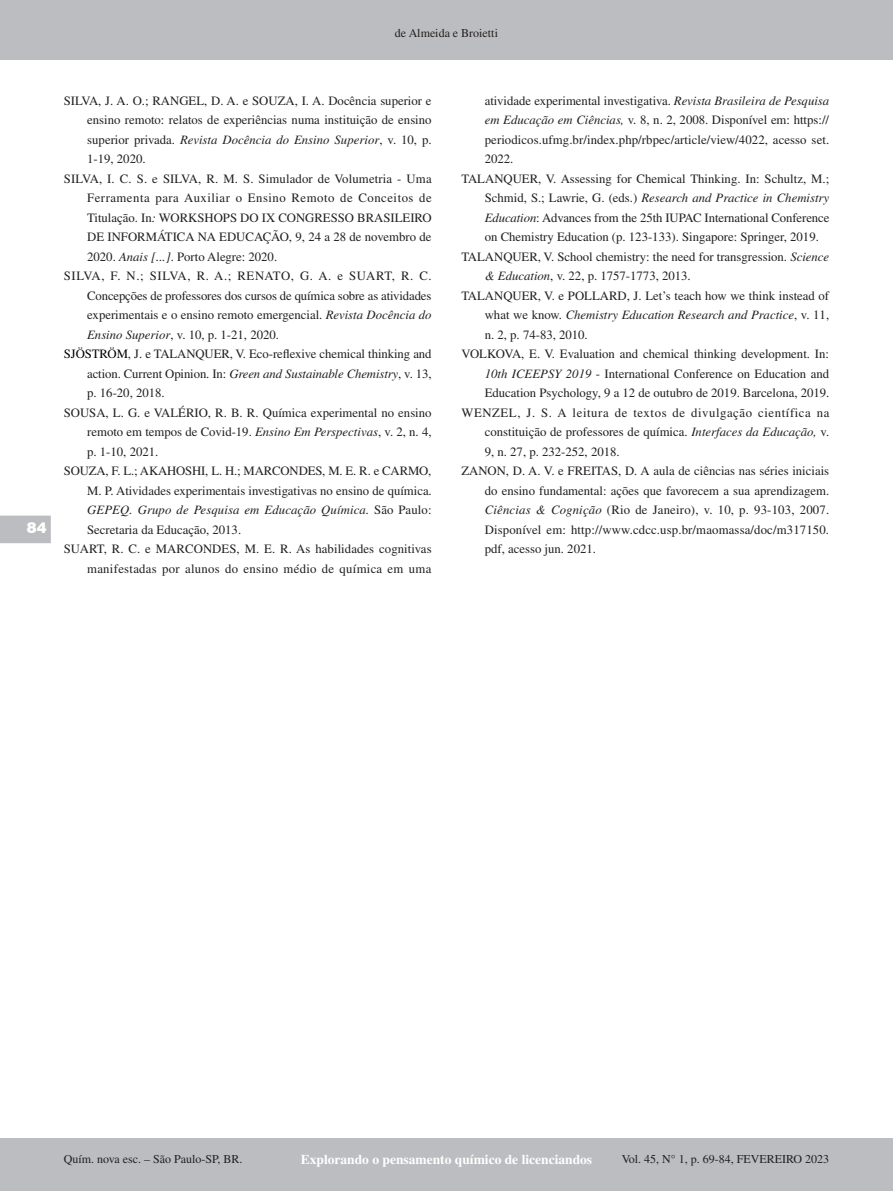
<style>
.page{position:relative;width:893px;height:1191px;background:#fff}
.page>*{position:absolute;margin:0;border:0;box-sizing:border-box;transform-origin:0 0}
.t1{font:900 15px "Swiss 721 BT";color:#fff}
.t2{font:700 13.5px "Times LT Std";color:#fff}
.Bibliografia{font:12.75px/19.5px "Times LT Std";color:#231f20;text-align:justify}
.Bibliografia-2{font:12.75px/19.5px "Times LT Std";letter-spacing:.02em;color:#231f20;text-align:right}
.t3{font:12px "Times LT Std";color:#231f20}
.s1{font-style:italic}
.s2{color:#000}
</style>
<div class="page">
<div style="left:0;top:0;width:893px;height:60px;background:#bcbdc0"></div>
<div style="left:0;top:1138px;width:893px;height:53px;background:#bcbdc0"></div>
<svg style="left:0;top:515px;width:51px;height:28px"></svg>
<p class="t3" style="left:395px;top:27px;width:104px">de Almeida e Broietti</p>
<p class="t1" style="left:27px;top:518px;width:21px">84</p>
<p class="Bibliografia" style="left:87px;top:90px;width:346px;text-indent:-23px">SILVA, J. A. O.; RANGEL, D. A. e SOUZA, I. A. Docência superior e ensino remoto: relatos de experiências numa instituição de ensino superior privada. <span class="s1">Revista Docência do Ensino Superior</span>, v. 10, p.<br>1-19, 2020.</p>
<p class="Bibliografia" style="left:87px;top:168px;width:346px;text-indent:-23px">SILVA, I. C. S. e SILVA, R. M. S. Simulador de Volumetria - Uma Ferramenta para Auxiliar o Ensino Remoto de Conceitos de Titulação. In<span class="s1">:</span> WORKSHOPS DO IX CONGRESSO BRASILEIRO DE INFORMÁTICA NA EDUCAÇÃO, 9, 24 a 28 de novembro de 2020. <span class="s1">Anais [...]</span>. Porto Alegre: 2020.</p>
<p class="Bibliografia" style="left:87px;top:266px;width:346px;text-indent:-23px">SILVA, F. N.; SILVA, R. A.; RENATO, G. A. e SUART, R. C.<br>Concepções de professores dos cursos de química sobre as atividades experimentais e o ensino remoto emergencial. <span class="s1">Revista Docência do Ensino Superior</span>, v. 10, p. 1-21, 2020.</p>
<p class="Bibliografia" style="left:87px;top:344px;width:346px;text-indent:-23px"><span class="s2">SJÖSTRÖM</span>, J. e TALANQUER, V. Eco-reflexive chemical thinking and action. Current Opinion. In: <span class="s1">Green and Sustainable Chemistry</span>, v. 13, p. 16-20, 2018.</p>
<p class="Bibliografia" style="left:87px;top:402px;width:346px;text-indent:-23px">SOUSA, L. G. e VALÉRIO, R. B. R. Química experimental no ensino remoto em tempos de Covid-19. <span class="s1">Ensino Em Perspectivas</span>, v. 2, n. 4, p. 1-10, 2021.</p>
<p class="Bibliografia" style="left:87px;top:461px;width:346px;text-indent:-23px">SOUZA, F. L.; AKAHOSHI, L. H.; MARCONDES, M. E. R. e CARMO, M. P. Atividades experimentais investigativas no ensino de química.<br><span class="s1">GEPEQ. Grupo de Pesquisa em Educação Química.</span> São Paulo:<br>Secretaria da Educação, 2013.</p>
<p class="Bibliografia-2" style="left:64px;top:539px;width:369px">SUART, R. C. e MARCONDES, M. E. R. As habilidades cognitivas manifestadas por alunos do ensino médio de química em uma</p>
<p class="Bibliografia" style="left:485px;top:90px;width:346px">atividade experimental investigativa. <span class="s1">Revista Brasileira de Pesquisa em Educação em Ciências,</span> v. 8, n. 2, 2008. Disponível em: https:// periodicos.ufmg.br/index.php/rbpec/article/view/4022, acesso set.<br>2022.</p>
<p class="Bibliografia" style="left:485px;top:168px;width:346px;text-indent:-23px">TALANQUER, V. Assessing for Chemical Thinking. In: Schultz, M.; Schmid, S.; Lawrie, G. (eds.) <span class="s1">Research and Practice in Chemistry Education</span>: Advances from the 25th IUPAC International Conference on Chemistry Education (p. 123-133). Singapore: Springer, 2019.</p>
<p class="Bibliografia" style="left:485px;top:246px;width:346px;text-indent:-23px">TALANQUER, V. School chemistry: the need for transgression. <span class="s1">Science &amp; Education</span>, v. 22, p. 1757-1773, 2013.</p>
<p class="Bibliografia" style="left:485px;top:285px;width:346px;text-indent:-23px">TALANQUER, V. e POLLARD, J. Let’s teach how we think instead of what we know. <span class="s1">Chemistry Education Research and Practice</span>, v. 11, n. 2, p. 74-83, 2010.</p>
<p class="Bibliografia" style="left:485px;top:344px;width:346px;text-indent:-23px">VOLKOVA, E. V. Evaluation and chemical thinking development. In:<br><span class="s1">10th ICEEPSY 2019</span> - International Conference on Education and Education Psychology, 9 a 12 de outubro de 2019. Barcelona, 2019.</p>
<p class="Bibliografia" style="left:485px;top:402px;width:346px;text-indent:-23px">WENZEL, J. S. A leitura de textos de divulgação científica na constituição de professores de química. <span class="s1">Interfaces da Educação,</span> v.<br>9, n. 27, p. 232-252, 2018.</p>
<p class="Bibliografia" style="left:485px;top:461px;width:346px;text-indent:-23px">ZANON, D. A. V. e FREITAS, D. A aula de ciências nas séries iniciais do ensino fundamental: ações que favorecem a sua aprendizagem.<br><span class="s1">Ciências &amp; Cognição</span> (Rio de Janeiro), v. 10, p. 93-103, 2007.<br>Disponível em: http://www.cdcc.usp.br/maomassa/doc/m317150. pdf, acesso jun. 2021.</p>
<p class="t3" style="left:64px;top:1152px;width:180px">Quím. nova esc. – São Paulo-SP, BR.</p>
<p class="t2" style="left:301px;top:1151px;width:293px">Explorando o pensamento químico de licenciandos</p>
<p class="t3" style="left:622px;top:1152px;width:209px">Vol. 45, N° 1, p. 69-84, FEVEREIRO 2023</p>
</div>
